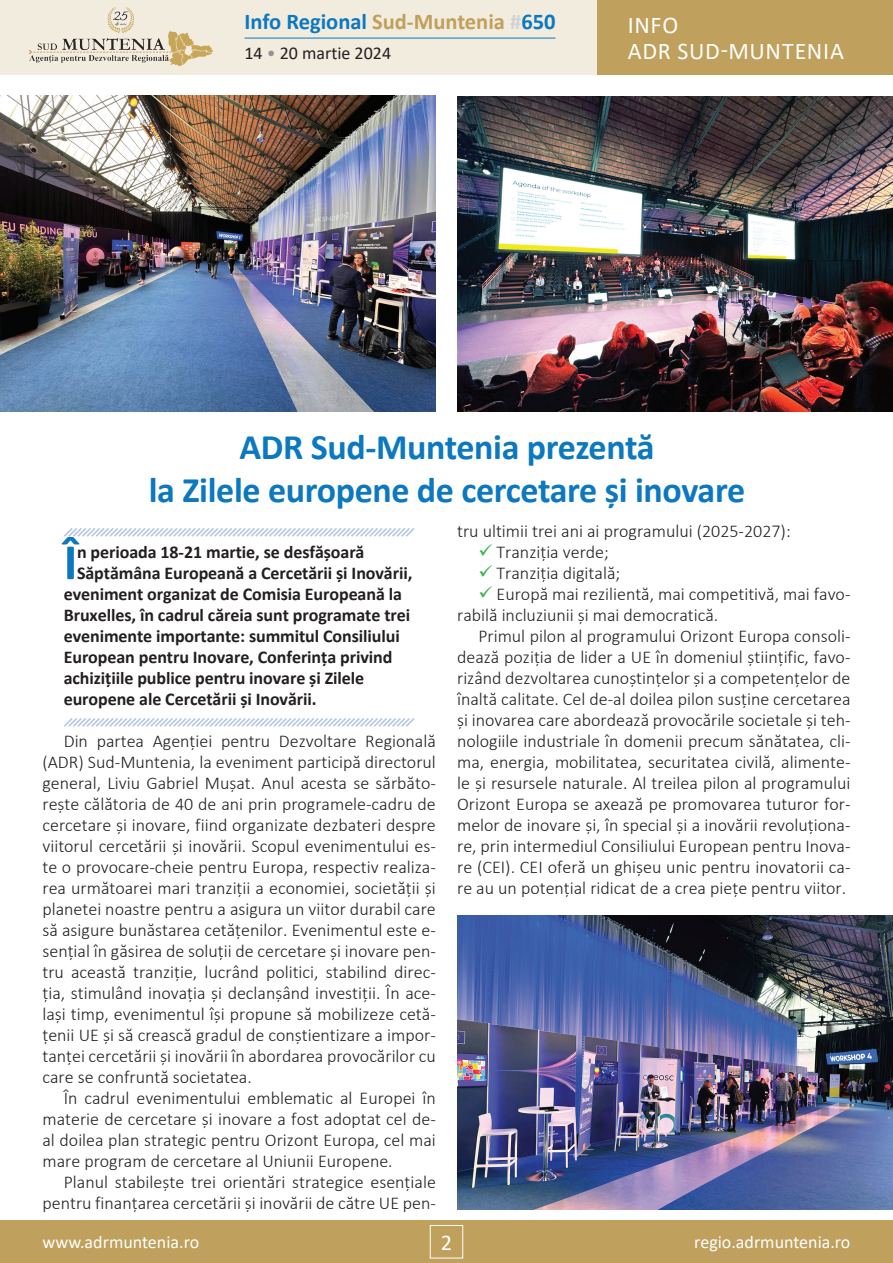
<style>
.page{position:relative;width:893px;height:1263px;background:#fff}
.page>*{position:absolute;margin:0;border:0;box-sizing:border-box;transform-origin:0 0}
.t1{font:700 51.15px "Calibri";color:#0c78bf}
.t2{font:700 36px/43.2px "Calibri";letter-spacing:-.01em;color:#0c78bf;text-align:center}
.t3{font:24px/25.5px "Calibri";letter-spacing:.03em;color:#fff}
.t4{font:700 22.5px "Calibri";color:#0c78bf}
.t5{font:22.5px "Calibri";color:#fff}
.t6{font:300 18px/21px "Calibri";color:#231f20;text-align:justify}
.t7{font:700 18px "Calibri";letter-spacing:-.005em;color:#231f20}
.t8{font:18px "Calibri";color:#fff}
.t9{font:18px "Calibri";color:#231f20}
.s1{color:#bfa05c}
.s2{color:#d1d2d4}
.s3{color:#939598}
</style>
<div class="page">
<div style="left:0;top:1220px;width:893px;height:43px;background:#bfa05c"></div>
<div style="left:430px;top:1225px;width:33px;height:33px;border:1px solid #fff"></div>
<div style="left:0;top:0;width:893px;height:75px;background:#f2ecdf"></div>
<div style="left:597px;top:0;width:296px;height:75px;background:#bfa05c"></div>
<hr style="left:244px;top:38px;width:311px;height:1px;background:#0c78bf">
<img style="left:28px;top:7px;width:185px;height:59px">
<svg style="left:64px;top:528px;width:351px;height:9px"></svg>
<svg style="left:64px;top:718px;width:351px;height:9px"></svg>
<img style="left:0;top:96px;width:436px;height:315px">
<img style="left:457px;top:96px;width:436px;height:315px">
<img style="left:457px;top:915px;width:436px;height:294px">
<p class="t4" style="left:244px;top:6px;width:313px">Info Regional <span class="s1">Sud-Muntenia</span> <span class="s2">#</span>650</p>
<p class="t9" style="left:244px;top:41px;width:148px">14 <span class="s3">•</span> 20 martie 2024</p>
<h3 class="t3" style="left:628px;top:12px;width:218px">INFO<br>ADR SUD-MUNTENIA</h3>
<h2 class="t2" style="left:149px;top:425px;width:598px">ADR Sud-Muntenia prezentă<br>la Zilele europene de cercetare și inovare</h2>
<h1 class="t1" style="left:64px;top:526px;width:15px">Î</h1>
<p class="t7" style="left:77px;top:539px;width:289px">n perioada 18-21 martie, se desfăşoară</p>
<p class="t7" style="left:77px;top:560px;width:337px">Săptămâna Europeană a Cercetării și Inovării,</p>
<p class="t7" style="left:64px;top:581px;width:340px">eveniment organizat de Comisia Europeană la</p>
<p class="t7" style="left:64px;top:602px;width:348px">Bruxelles, în cadrul căreia sunt programate trei</p>
<p class="t7" style="left:64px;top:623px;width:338px">evenimente importante: summitul Consiliului</p>
<p class="t7" style="left:64px;top:644px;width:330px">European pentru Inovare, Conferința privind</p>
<p class="t7" style="left:64px;top:665px;width:302px">achizițiile publice pentru inovare și Zilele</p>
<p class="t7" style="left:64px;top:686px;width:254px">europene ale Cercetării şi Inovării.</p>
<p class="t6" style="left:42px;top:730px;width:395px;text-indent:21px">Din partea Agenţiei pentru Dezvoltare Regională (ADR) Sud-Muntenia, la eveniment participă directorul general, Liviu Gabriel Muşat. Anul acesta se sărbăto&shy;reşte călătoria de 40 de ani prin programele-cadru de cercetare și inovare, fiind organizate dezbateri despre viitorul cercetării și inovării. Scopul evenimentului es&shy;te o provocare-cheie pentru Europa, respectiv realiza&shy;rea următoarei mari tranziții a economiei, societății și planetei noastre pentru a asigura un viitor durabil care să asigure bunăstarea cetățenilor. Evenimentul este e&shy;sențial în găsirea de soluții de cercetare și inovare pen&shy;tru această tranziție, lucrând politici, stabilind direc&shy;ția, stimulând inovația și declanșând investiții. În ace&shy;lași timp, evenimentul își propune să mobilizeze cetă&shy;țenii UE și să crească gradul de conștientizare a impor&shy;tanței cercetării și inovării în abordarea provocărilor cu care se confruntă societatea.</p>
<p class="t6" style="left:42px;top:1087px;width:395px;text-indent:21px">În cadrul evenimentului emblematic al Europei în materie de cercetare și inovare a fost adoptat cel de&shy;al doilea plan strategic pentru Orizont Europa, cel mai mare program de cercetare al Uniunii Europene.</p>
<p class="t6" style="left:42px;top:1172px;width:395px;text-align:right">Planul stabilește trei orientări strategice esențiale pentru finanțarea cercetării și inovării de către UE pen-</p>
<p class="t6" style="left:457px;top:521px;width:335px">tru ultimii trei ani ai programului (2025-2027):</p>
<p class="t6" style="left:497px;top:542px;width:114px">Tranziția verde;</p>
<p class="t6" style="left:497px;top:563px;width:125px">Tranziția digitală;</p>
<p class="t6" style="left:497px;top:584px;width:355px">Europă mai rezilientă, mai competitivă, mai favo-</p>
<p class="t6" style="left:457px;top:605px;width:263px">rabilă incluziunii și mai democratică.</p>
<p class="t6" style="left:478px;top:626px;width:374px">Primul pilon al programului Orizont Europa consoli-</p>
<p class="t6" style="left:457px;top:647px;width:395px">dează poziția de lider a UE în domeniul științific, favo-</p>
<p class="t6" style="left:457px;top:668px;width:395px">rizând dezvoltarea cunoștințelor și a competențelor de</p>
<p class="t6" style="left:457px;top:689px;width:395px">înaltă calitate. Cel de-al doilea pilon susține cercetarea</p>
<p class="t6" style="left:457px;top:710px;width:395px">și inovarea care abordează provocările societale și teh-</p>
<p class="t6" style="left:457px;top:731px;width:395px">nologiile industriale în domenii precum sănătatea, cli-</p>
<p class="t6" style="left:457px;top:752px;width:395px">ma, energia, mobilitatea, securitatea civilă, alimente-</p>
<p class="t6" style="left:457px;top:773px;width:395px">le și resursele naturale. Al treilea pilon al programului</p>
<p class="t6" style="left:457px;top:794px;width:395px">Orizont Europa se axează pe promovarea tuturor for-</p>
<p class="t6" style="left:457px;top:815px;width:395px">melor de inovare și, în special şi a inovării revoluționa-</p>
<p class="t6" style="left:457px;top:836px;width:395px">re, prin intermediul Consiliului European pentru Inova-</p>
<p class="t6" style="left:457px;top:857px;width:395px">re (CEI). CEI oferă un ghișeu unic pentru inovatorii ca-</p>
<p class="t6" style="left:457px;top:878px;width:391px">re au un potențial ridicat de a crea piețe pentru viitor.</p>
<p class="t8" style="left:43px;top:1230px;width:158px">www.adrmuntenia.ro</p>
<p class="t5" style="left:441px;top:1226px;width:13px">2</p>
<p class="t8" style="left:694px;top:1230px;width:158px">regio.adrmuntenia.ro</p>
</div>
